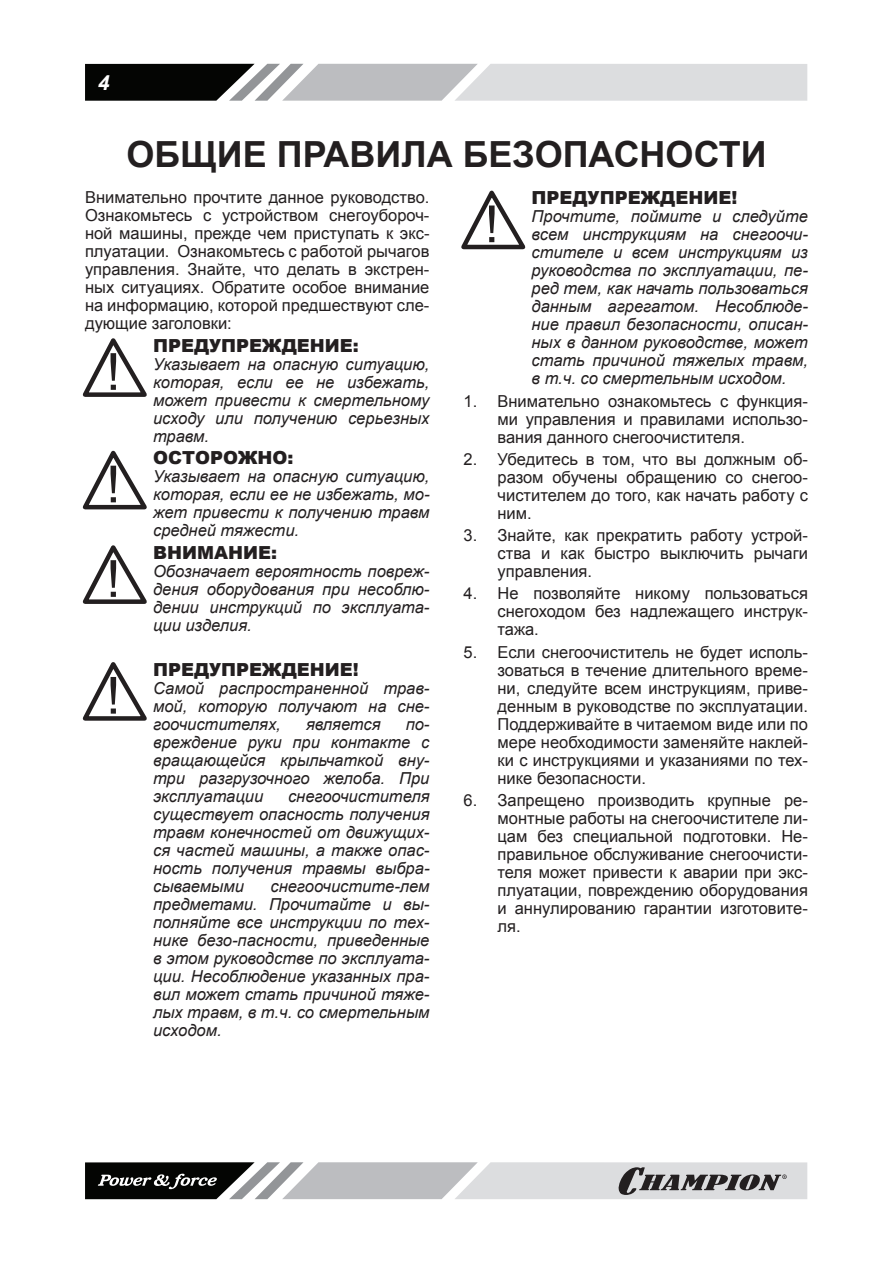
<style>
.page{position:relative;width:893px;height:1263px;background:#fff}
.page>*{position:absolute;margin:0;border:0;box-sizing:border-box;transform-origin:0 0}
.t1{font:700 36px "Arial";color:#231f20}
.t2{font:italic 700 21px "Arial";color:#fff}
.t3{font:900 18px "Arial";color:#231f20}
.t4{font:italic 16.5px/18px "Arial";color:#231f20;text-align:justify}
.t5{font:16.5px/18px "Arial";color:#231f20;text-align:justify}
</style>
<div class="page">
<svg style="left:85px;top:64px;width:722px;height:37px;background:#a8a9aa"></svg>
<svg style="left:85px;top:1162px;width:722px;height:37px;background:#a2a3a4"></svg>
<svg style="left:82px;top:338px;width:65px;height:59px"></svg>
<svg style="left:82px;top:450px;width:65px;height:60px"></svg>
<svg style="left:82px;top:545px;width:65px;height:59px"></svg>
<svg style="left:82px;top:662px;width:65px;height:59px"></svg>
<svg style="left:461px;top:190px;width:65px;height:60px"></svg>
<p class="t2" style="left:98px;top:69px;width:13px">4</p>
<h1 class="t1" style="left:126px;top:130px;width:636px">ОБЩИЕ ПРАВИЛА БЕЗОПАСНОСТИ</h1>
<p class="t5" style="left:85px;top:189px;width:346px">Внимательно прочтите данное руководство.<br>Ознакомьтесь с устройством снегоубороч&shy;ной машины, прежде чем приступать к экс&shy;плуатации. Ознакомьтесь с работой рычагов управления. Знайте, что делать в экстрен&shy;ных ситуациях. Обратите особое внимание на информацию, которой предшествуют сле&shy;дующие заголовки:</p>
<p class="t3" style="left:153px;top:332px;width:207px">ПРЕДУПРЕЖДЕН ИЕ:</p>
<p class="t4" style="left:153px;top:355px;width:278px">Указывает на опасную ситуацию, которая, если ее не избежать, может привести к смертельному исходу или получению серьезных травм.</p>
<p class="t3" style="left:153px;top:445px;width:142px">ОСТОРОЖНО:</p>
<p class="t4" style="left:153px;top:468px;width:278px">Указывает на опасную ситуацию, которая, если ее не избежать, мо&shy;жет привести к получению травм средней тяжести.</p>
<p class="t3" style="left:153px;top:539px;width:125px">ВНИМАНИЕ:</p>
<p class="t4" style="left:153px;top:562px;width:278px">Обозначает вероятность повреж&shy;дения оборудования при несоблю&shy;дении инструкций по эксплуата&shy;ции изделия.</p>
<p class="t3" style="left:153px;top:656px;width:207px">ПРЕДУПРЕЖДЕН ИЕ!</p>
<p class="t4" style="left:153px;top:679px;width:278px">Самой распространенной трав&shy;мой, которую получают на сне&shy;гоочистителях,</p>
<p class="t3" style="left:532px;top:185px;width:207px">ПРЕДУПРЕЖДЕН ИЕ!</p>
<p class="t4" style="left:531px;top:208px;width:278px">Прочтите, поймите и следуйте всем инструкциям на снегоочи&shy;стителе и всем инструкциям из руководства по эксплуатации, пе&shy;ред тем, как начать пользоваться данным агрегатом. Несоблюде&shy;ние правил безопасности, описан&shy;ных в данном руководстве, может стать причиной тяжелых травм, в т.ч. со смертельным исходом.</p>
<p class="t5" style="left:497px;top:392px;width:312px;text-indent:-34px">1. Внимательно ознакомьтесь с функция&shy;ми управления и правилами использо&shy;вания данного снегоочистителя.</p>
<p class="t5" style="left:497px;top:450px;width:312px;text-indent:-34px">2. Убедитесь в том, что вы должным об&shy;разом обучены обращению со снегоо&shy;чистителем до того, как начать работу с ним.</p>
<p class="t5" style="left:497px;top:526px;width:312px;text-indent:-34px">3. Знайте, как прекратить работу устрой&shy;ства и как быстро выключить рычаги управления.</p>
<p class="t5" style="left:497px;top:585px;width:312px;text-indent:-34px">4. Не позволяйте никому пользоваться снегоходом без надлежащего инструк&shy;тажа.</p>
<p class="t5" style="left:497px;top:643px;width:312px;text-indent:-34px">5. Если снегоочиститель не будет исполь&shy;зоваться в течение длительного време&shy;ни, следуйте всем инструкциям, приве&shy;денным в руководстве по эксплуатации.<br>Поддерживайте в читаемом виде или по мере необходимости заменяйте наклей&shy;ки с инструкциями и указаниями по тех&shy;нике безопасности.</p>
<p class="t5" style="left:497px;top:791px;width:312px;text-indent:-34px">6. Запрещено производить крупные ре&shy;монтные работы на снегоочистителе ли&shy;цам без специальной подготовки. Не&shy;правильное обслуживание снегоочисти&shy;теля может привести к аварии при экс&shy;плуатации, повреждению оборудования и аннулированию гарантии изготовите&shy;ля.</p>
<p class="t4" style="left:153px;top:715px;width:278px;text-indent:253px">по&shy;вреждение руки при контакте с вращающейся крыльчаткой вну&shy;три разгрузочного желоба. При эксплуатации</p>
<p class="t4" style="left:306px;top:715px;width:76px">является</p>
<p class="t4" style="left:153px;top:787px;width:278px;text-indent:135px">снегоочистителя существует опасность получения травм конечностей от движущих&shy;ся частей машины, а также опас&shy;ность получения травмы выбра&shy;сываемыми</p>
<p class="t4" style="left:153px;top:877px;width:278px;text-indent:117px">снегоочистите-лем предметами. Прочитайте и вы&shy;полняйте все инструкции по тех&shy;нике безо-пасности, приведенные в этом руководстве по эксплуата&shy;ции. Несоблюдение указанных пра&shy;вил может стать причиной тяже&shy;лых травм, в т.ч. со смертельным исходом.</p>
</div>
